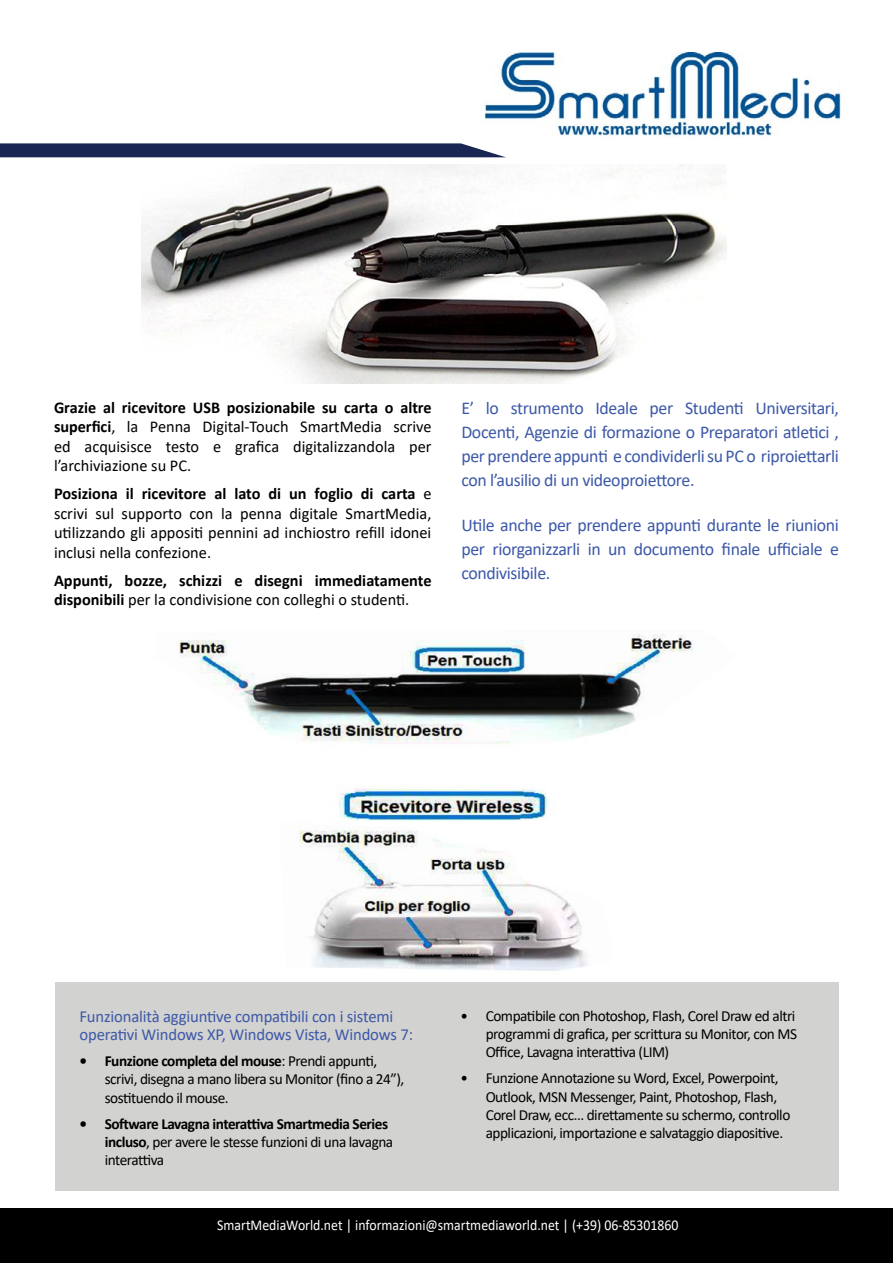
<style>
.page{position:relative;width:893px;height:1263px;background:#fff}
.page>*{position:absolute;margin:0;border:0;box-sizing:border-box;transform-origin:0 0}
.t1{font:18px/24px "Calibri";letter-spacing:-.02em;color:#3c58a8;text-align:justify}
.t2{font:16.8px/18.3px "Calibri";letter-spacing:-.01em;color:#3c58a8}
.t3{font:16.5px/19.5px "Calibri";color:#000;text-align:justify}
.t4{font:700 16.5px/19.5px "Calibri";color:#000}
.t5{font:15.45px/18.3px "Calibri";letter-spacing:-.03em;color:#000}
.t6{font:700 15.45px/18.3px "Calibri";letter-spacing:-.03em;color:#000}
.t7{font:15px "Calibri";color:#fff;scale:.92 1}
.s1{font-weight:700}
.s2{font-weight:400}
</style>
<div class="page">
<div style="left:0;top:1208px;width:893px;height:55px;background:#000"></div>
<img style="left:484px;top:53px;width:357px;height:84px">
<div style="left:55px;top:982px;width:783px;height:209px;background:#d2d2d0"></div>
<img style="left:177px;top:634px;width:518px;height:337px">
<img style="left:142px;top:164px;width:584px;height:220px">
<svg style="left:0;top:143px;width:505px;height:14px;background:#29345e"></svg>
<p class="t3" style="left:54px;top:397px;width:379px"><span class="s1">Grazie al ricevitore USB posizionabile su carta o altre superfici</span>, la Penna Digital-Touch SmartMedia scrive ed acquisisce testo e grafica digitalizzandola per l’archiviazione su PC.</p>
<p class="t3" style="left:54px;top:484px;width:379px"><span class="s1">Posiziona il ricevitore al lato di un foglio di carta</span> e scrivi sul supporto con la penna digitale SmartMedia, utilizzando gli appositi pennini ad inchiostro refill idonei inclusi nella confezione.</p>
<p class="t4" style="left:54px;top:570px;width:379px">Appunti, bozze, schizzi e disegni immediatamente disponibili <span class="s2">per la condivisione con colleghi o studenti.</span></p>
<p class="t1" style="left:461px;top:395px;width:379px">E’ lo strumento Ideale per Studenti Universitari, Docenti, Agenzie di formazione o Preparatori atletici , per prendere appunti e condividerli su PC o riproiettarli con l’ausilio di un videoproiettore.</p>
<p class="t1" style="left:461px;top:513px;width:379px">Utile anche per prendere appunti durante le riunioni per riorganizzarli in un documento finale ufficiale e condivisibile.</p>
<p class="t2" style="left:80px;top:1006px;width:335px">Funzionalità aggiuntive compatibili con i sistemi operativi Windows XP, Windows Vista, Windows 7:</p>
<p class="t5" style="left:105px;top:1051px;width:301px;text-indent:-25px"><span class="s1">• Funzione completa del mouse</span>: Prendi appunti, scrivi, disegna a mano libera su Monitor (fino a 24”), sostituendo il mouse.</p>
<p class="t6" style="left:105px;top:1114px;width:290px;text-indent:-25px">• Software Lavagna interattiva Smartmedia Series incluso<span class="s2">, per avere le stesse funzioni di una lavagna interattiva</span></p>
<p class="t5" style="left:486px;top:1006px;width:313px;text-align:justify;text-indent:-25px">• Compatibile con Photoshop, Flash, Corel Draw ed altri programmi di grafica, per scrittura su Monitor, con MS Office, Lavagna interattiva (LIM)</p>
<p class="t5" style="left:486px;top:1069px;width:306px;text-indent:-25px">• Funzione Annotazione su Word, Excel, Powerpoint, Outlook, MSN Messenger, Paint, Photoshop, Flash, Corel Draw, ecc… direttamente su schermo, controllo applicazioni, importazione e salvataggio diapositive.</p>
<p class="t7" style="left:217px;top:1214px;width:503px">SmartMediaWorld.net | informazioni@smartmediaworld.net | (+39) 06-85301860</p>
</div>
